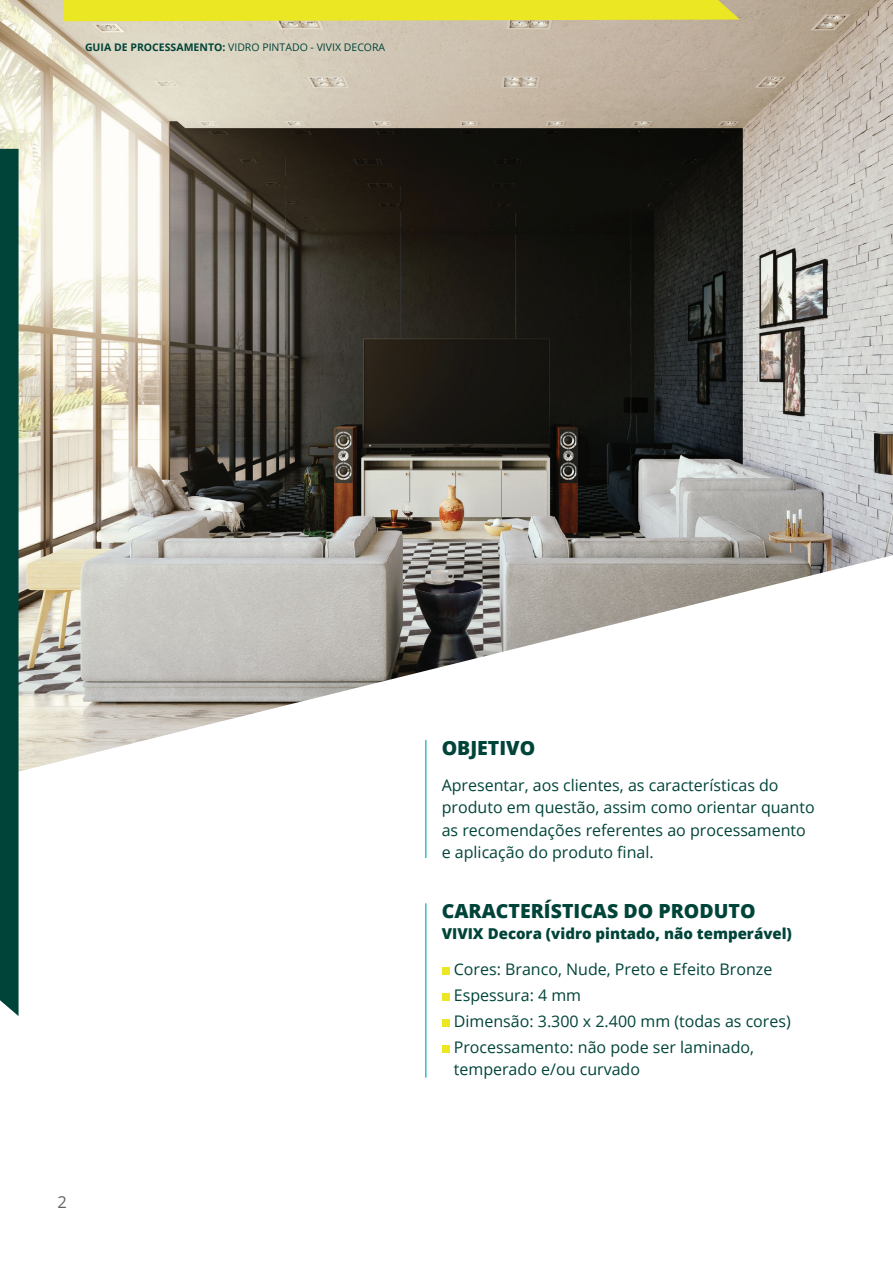
<style>
.page{position:relative;width:893px;height:1263px;background:#fff}
.page>*{position:absolute;margin:0;border:0;box-sizing:border-box;transform-origin:0 0}
.t1{font:800 19.5px "Open Sans";color:#004439}
.t2{font:16.5px "Open Sans";color:#636366}
.t3{font:16.05px/22.4px "Open Sans";color:#004439}
.t4{font:800 15px "Open Sans";color:#004439}
.t5{font:10.5px "Open Sans";color:#004439}
.s1{font-weight:700}
</style>
<div class="page">
<img style="left:0;top:0;width:893px;height:776px">
<div style="left:0;top:149px;width:19px;height:867px;background:#004439"></div>
<div style="left:64px;top:0;width:676px;height:21px;background:#ebe823"></div>
<div style="left:442px;top:966px;width:8px;height:8px;background:#ebe823"></div>
<div style="left:442px;top:993px;width:8px;height:7px;background:#ebe823"></div>
<div style="left:442px;top:1019px;width:8px;height:7px;background:#ebe823"></div>
<div style="left:442px;top:1045px;width:8px;height:8px;background:#ebe823"></div>
<hr style="left:425px;top:740px;width:1px;height:118px;background:#00b3b0">
<hr style="left:425px;top:903px;width:1px;height:174px;background:#00b3b0">
<p class="t5" style="left:85px;top:40px;width:302px"><span class="s1">GUIA DE PROCESSAMENTO:</span> VIDRO PINTADO - VIVIX DECORA</p>
<p class="t2" style="left:57px;top:1190px;width:11px">2</p>
<p class="t1" style="left:442px;top:733px;width:95px">OBJETIVO</p>
<p class="t3" style="left:442px;top:773px;width:374px">Apresentar, aos clientes, as características do produto em questão, assim como orientar quanto as recomendações referentes ao processamento e aplicação do produto final.</p>
<p class="t1" style="left:442px;top:896px;width:315px">CARACTERÍSTICAS DO PRODUTO</p>
<p class="t4" style="left:442px;top:922px;width:352px">VIVIX Decora (vidro pintado, não temperável)</p>
<p class="t3" style="left:454px;top:955px;width:339px;line-height:26.1px">Cores: Branco, Nude, Preto e Efeito Bronze Espessura: 4 mm<br>Dimensão: 3.300 x 2.400 mm (todas as cores)<br>Processamento: não pode ser laminado,</p>
<p class="t3" style="left:454px;top:1058px;width:188px">temperado e/ou curvado</p>
</div>
